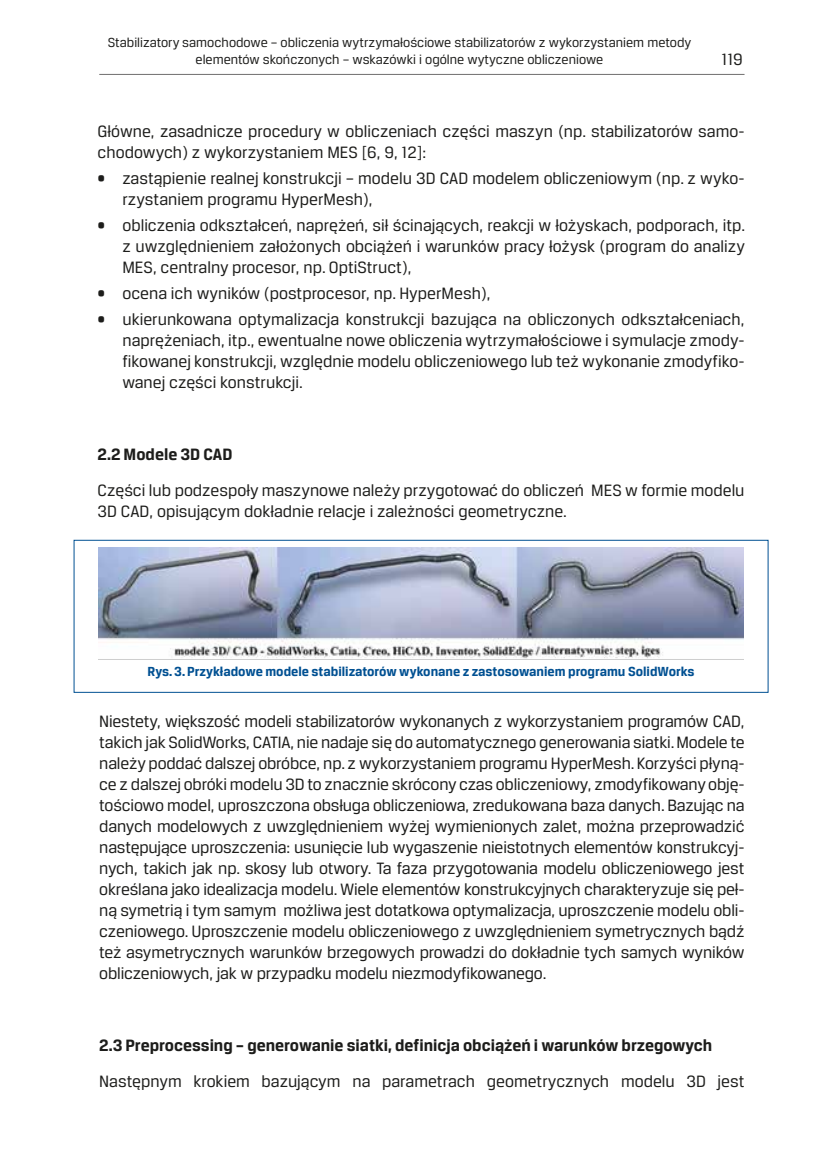
<style>
.page{position:relative;width:819px;height:1161px;background:#fff}
.page>*{position:absolute;margin:0;border:0;box-sizing:border-box;transform-origin:0 0}
.podstawowy_pol{font:17.5px/21px "Breuer Text";color:#1d1d1b}
.podstawowy_ang{font:700 17.5px "Breuer Text";color:#1d1d1b}
.t1{font:14px/16.8px "Breuer Text";color:#1d1d1b;text-align:center}
.podst_ang{font:700 14px "Breuer Text";color:#005092}
</style>
<div class="page">
<hr style="left:99px;top:74px;width:645px;height:1px;background:#706f6f">
<div style="left:74px;top:540px;width:694px;height:153px;border:1px solid #005092"></div>
<img style="left:98px;top:547px;width:645px;height:113px">
<p class="t1" style="left:108px;top:34px;width:585px">Stabilizatory samochodowe – obliczenia wytrzymałościowe stabilizatorów z wykorzystaniem metody elementów skończonych – wskazówki i ogólne wytyczne obliczeniowe</p>
<p class="podstawowy_pol" style="left:721px;top:49px;width:23px">119</p>
<p class="podstawowy_pol" style="left:98px;top:121px;width:648px">Główne, zasadnicze procedury w obliczeniach części maszyn (np. stabilizatorów samo&shy;chodowych) z wykorzystaniem MES [6, 9, 12]:</p>
<p class="podstawowy_pol" style="left:122px;top:168px;width:623px;text-indent:-25px">• zastąpienie realnej konstrukcji – modelu 3D CAD modelem obliczeniowym (np. z wyko&shy;rzystaniem programu HyperMesh),</p>
<p class="podstawowy_pol" style="left:122px;top:215px;width:624px;text-align:justify;text-indent:-25px">• obliczenia odkształceń, naprężeń, sił ścinających, reakcji w łożyskach, podporach, itp. z uwzględnieniem założonych obciążeń i warunków pracy łożysk (program do analizy MES, centralny procesor, np. OptiStruct),</p>
<p class="podstawowy_pol" style="left:98px;top:283px;width:394px">• ocena ich wyników (postprocesor, np. HyperMesh),</p>
<p class="podstawowy_pol" style="left:122px;top:309px;width:623px;text-align:justify;text-indent:-25px">• ukierunkowana optymalizacja konstrukcji bazująca na obliczonych odkształceniach, naprężeniach, itp., ewentualne nowe obliczenia wytrzymałościowe i symulacje zmody&shy;fikowanej konstrukcji, względnie modelu obliczeniowego lub też wykonanie zmodyfiko&shy;wanej części konstrukcji.</p>
<p class="podstawowy_ang" style="left:98px;top:444px;width:136px">2.2 Modele 3D CAD</p>
<p class="podstawowy_pol" style="left:98px;top:479px;width:648px">Części lub podzespoły maszynowe należy przygotować do obliczeń MES w formie modelu<br>3D CAD, opisującym dokładnie relacje i zależności geometryczne.</p>
<p class="podst_ang" style="left:147px;top:664px;width:548px">Rys. 3. Przykładowe modele stabilizatorów wykonane z zastosowaniem programu SolidWorks</p>
<p class="podstawowy_pol" style="left:99px;top:711px;width:646px;text-align:justify">Niestety, większość modeli stabilizatorów wykonanych z wykorzystaniem programów CAD, takich jak SolidWorks, CATIA, nie nadaje się do automatycznego generowania siatki. Modele te należy poddać dalszej obróbce, np. z wykorzystaniem programu HyperMesh. Korzyści płyną&shy;ce z dalszej obróki modelu 3D to znacznie skrócony czas obliczeniowy, zmodyfikowany obję&shy;tościowo model, uproszczona obsługa obliczeniowa, zredukowana baza danych. Bazując na danych modelowych z uwzględnieniem wyżej wymienionych zalet, można przeprowadzić następujące uproszczenia: usunięcie lub wygaszenie nieistotnych elementów konstrukcyj&shy;nych, takich jak np. skosy lub otwory. Ta faza przygotowania modelu obliczeniowego jest określana jako idealizacja modelu. Wiele elementów konstrukcyjnych charakteryzuje się peł&shy;ną symetrią i tym samym możliwa jest dotatkowa optymalizacja, uproszczenie modelu obli&shy;czeniowego. Uproszczenie modelu obliczeniowego z uwzględnieniem symetrycznych bądź też asymetrycznych warunków brzegowych prowadzi do dokładnie tych samych wyników obliczeniowych, jak w przypadku modelu niezmodyfikowanego.</p>
<p class="podstawowy_ang" style="left:99px;top:1036px;width:614px">2.3 Preprocessing – generowanie siatki, definicja obciążeń i warunków brzegowych</p>
<p class="podstawowy_pol" style="left:99px;top:1070px;width:646px">Następnym krokiem bazującym na parametrach geometrycznych modelu 3D jest</p>
</div>
